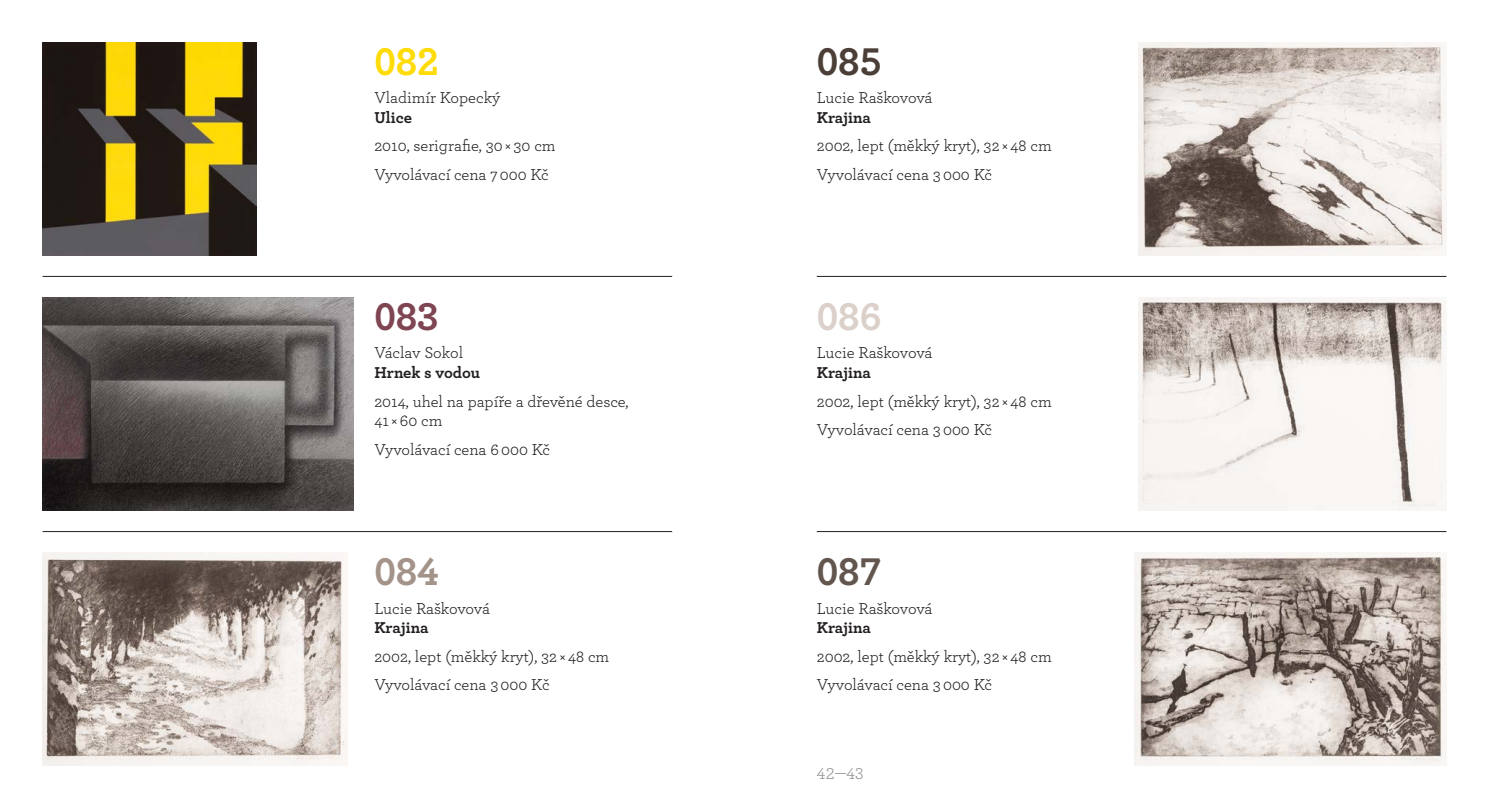
<style>
.page{position:relative;width:1489px;height:808px;background:#fff}
.page>*{position:absolute;margin:0;border:0;box-sizing:border-box;transform-origin:0 0}
.t1{font:700 40.5px "Archer";color:#a39389}
.t2{font:700 40.5px "Archer";color:#7f4552}
.t3{font:700 40.5px "Archer";color:#ffdb07}
.t4{font:700 40.5px "Archer";color:#4b3e37}
.t5{font:700 40.5px "Archer";color:#dbd1ca}
.t6{font:700 40.5px "Archer";color:#63564e}
.t7{font:16.5px/28.3px "Archer";letter-spacing:-.01em;color:#231f20}
.t8{font:700 16.5px "Archer";color:#231f20}
.t9{font:16.5px "Archer";color:#979391}
</style>
<div class="page">
<hr style="left:816px;top:276px;width:630px;height:1px;background:#231f20">
<hr style="left:816px;top:531px;width:630px;height:1px;background:#231f20">
<hr style="left:43px;top:276px;width:629px;height:1px;background:#231f20">
<hr style="left:43px;top:531px;width:629px;height:1px;background:#231f20">
<img style="left:1134px;top:553px;width:312px;height:212px">
<img style="left:1138px;top:298px;width:308px;height:212px">
<img style="left:1138px;top:43px;width:308px;height:212px">
<img style="left:43px;top:553px;width:304px;height:212px">
<img style="left:43px;top:298px;width:311px;height:212px">
<img style="left:43px;top:43px;width:213px;height:212px">
<h1 class="t3" style="left:374px;top:29px;width:66px">082</h1>
<p class="t7" style="left:374px;top:83px;width:128px">Vladimír Kopecký</p>
<p class="t8" style="left:374px;top:105px;width:39px">Ulice</p>
<p class="t7" style="left:374px;top:131px;width:183px">2010, serigrafie, 30 × 30 cm<br>Vyvolávací cena 7 000 Kč</p>
<h1 class="t2" style="left:374px;top:285px;width:66px">083</h1>
<p class="t7" style="left:374px;top:338px;width:90px">Václav Sokol</p>
<p class="t8" style="left:374px;top:360px;width:107px">Hrnek s vodou</p>
<p class="t7" style="left:374px;top:390px;width:256px;line-height:19.8px">2014, uhel na papíře a dřevěné desce,<br>41 × 60 cm</p>
<p class="t7" style="left:374px;top:434px;width:177px">Vyvolávací cena 6 000 Kč</p>
<h1 class="t1" style="left:374px;top:540px;width:66px">084</h1>
<p class="t7" style="left:374px;top:593px;width:117px">Lucie Raškovová</p>
<p class="t8" style="left:374px;top:615px;width:56px">Krajina</p>
<p class="t7" style="left:374px;top:641px;width:236px">2002, lept (měkký kryt), 32 × 48 cm<br>Vyvolávací cena 3 000 Kč</p>
<h1 class="t4" style="left:816px;top:29px;width:66px">085</h1>
<p class="t7" style="left:816px;top:83px;width:117px">Lucie Raškovová</p>
<p class="t8" style="left:816px;top:105px;width:56px">Krajina</p>
<p class="t7" style="left:816px;top:131px;width:236px">2002, lept (měkký kryt), 32 × 48 cm<br>Vyvolávací cena 3 000 Kč</p>
<h1 class="t5" style="left:816px;top:285px;width:66px">086</h1>
<p class="t7" style="left:816px;top:338px;width:117px">Lucie Raškovová</p>
<p class="t8" style="left:816px;top:360px;width:56px">Krajina</p>
<p class="t7" style="left:816px;top:386px;width:236px">2002, lept (měkký kryt), 32 × 48 cm<br>Vyvolávací cena 3 000 Kč</p>
<h1 class="t6" style="left:816px;top:540px;width:66px">087</h1>
<p class="t7" style="left:816px;top:593px;width:117px">Lucie Raškovová</p>
<p class="t8" style="left:816px;top:615px;width:56px">Krajina</p>
<p class="t7" style="left:816px;top:641px;width:236px">2002, lept (měkký kryt), 32 × 48 cm<br>Vyvolávací cena 3 000 Kč</p>
<p class="t9" style="left:816px;top:762px;width:48px">42—43</p>
</div>
